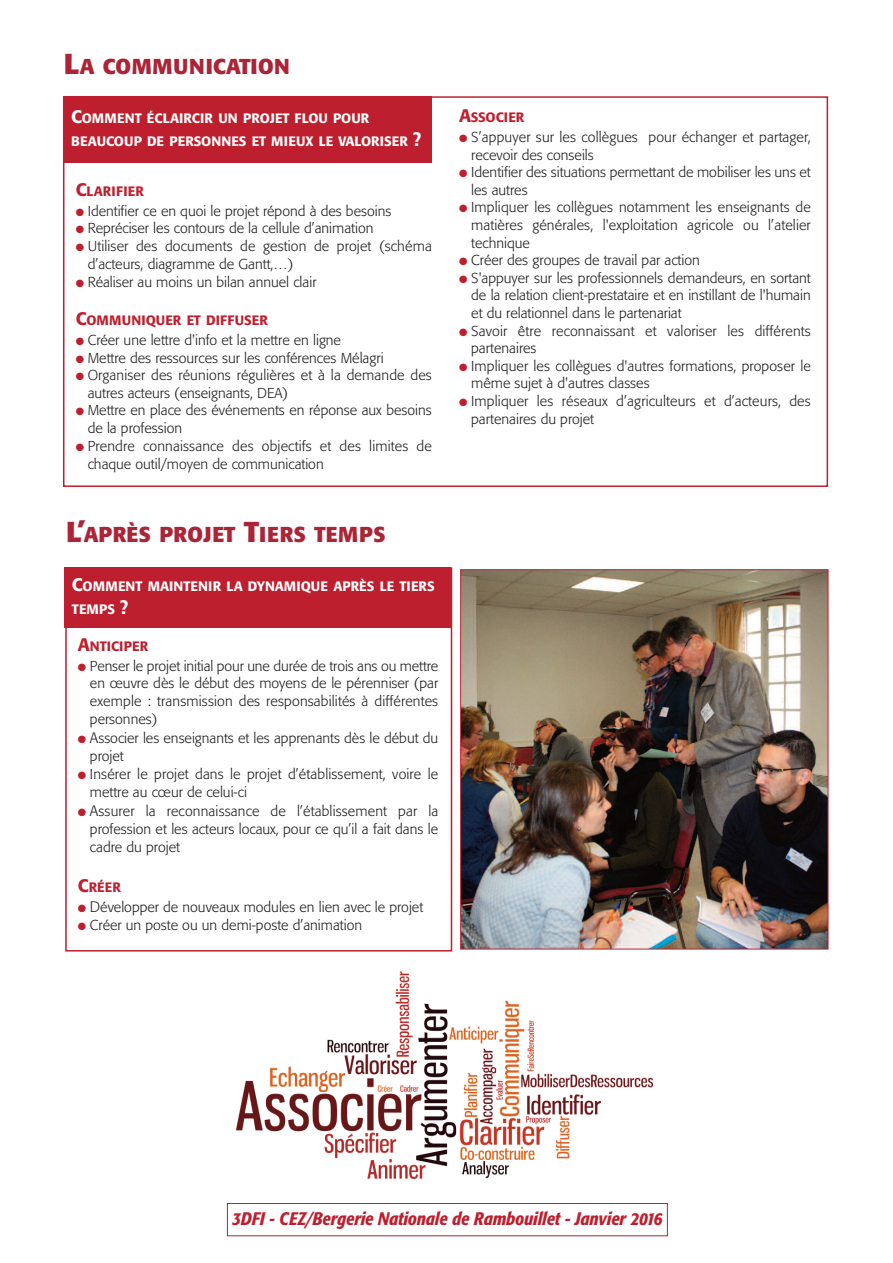
<style>
.page{position:relative;width:893px;height:1263px;background:#fff}
.page>*{position:absolute;margin:0;border:0;box-sizing:border-box;transform-origin:0 0}
.t1{font:700 21.3px "Formata";letter-spacing:.02em;color:#ab2537}
.t2{font:italic 500 condensed 18px "Formata";color:#be1f2e}
.t3{font:300 14.25px/17.5px "Formata";color:#231f20}
.t4{font:500 13.5px/22.6px "Formata";color:#fff}
.t5{font:500 13.5px "Formata";color:#be1f2e}
.t6{font:500 13.5px "Formata";letter-spacing:.02em;color:#be1f2e}
.s1{font-size:28.5px}
.s2{font-size:18px}
.s3{color:#be1f2e}
.s4{font-size:15px}
</style>
<div class="page">
<div style="left:64px;top:96px;width:368px;height:66px;background:#be1f2e"></div>
<div style="left:65px;top:567px;width:387px;height:384px;border:2px solid #be1f2e"></div>
<div style="left:64px;top:568px;width:387px;height:60px;background:#be1f2e"></div>
<img style="left:462px;top:571px;width:364px;height:376px">
<div style="left:460px;top:569px;width:368px;height:380px;border:1px solid #be1f2e"></div>
<img style="left:237px;top:971px;width:416px;height:208px">
<div style="left:227px;top:1203px;width:441px;height:33px;border:1px solid #ab2537"></div>
<h1 class="t1" style="left:64px;top:57px;width:227px"><span class="s1">L</span>A COMMUNICATION</h1>
<p class="t4" style="left:71px;top:108px;width:352px"><span class="s2">C</span>OMMENT ÉCLAIRCIR UN PROJET FLOU POUR<br>BEAUCOUP DE PERSONNES ET MIEUX LE VALORISER <span class="s2">?</span></p>
<p class="t5" style="left:459px;top:112px;width:67px"><span class="s2">A</span>SSOCIER</p>
<p class="t3" style="left:471px;top:129px;width:341px;text-indent:-12px"><span class="s3">●</span> S’appuyer sur les collègues pour échanger et partager, recevoir des conseils</p>
<p class="t3" style="left:471px;top:165px;width:341px;text-indent:-12px"><span class="s3">●</span> Identifier des situations permettant de mobiliser les uns et les autres</p>
<p class="t3" style="left:471px;top:200px;width:341px;text-align:justify;text-indent:-12px"><span class="s3">●</span> Impliquer les collègues notamment les enseignants de matières générales, l'exploitation agricole ou l’atelier technique</p>
<p class="t3" style="left:459px;top:253px;width:242px"><span class="s3">●</span> Créer des groupes de travail par action</p>
<p class="t3" style="left:471px;top:270px;width:341px;text-align:justify;text-indent:-12px"><span class="s3">●</span> S'appuyer sur les professionnels demandeurs, en sortant de la relation client-prestataire et en instillant de l'humain et du relationnel dans le partenariat</p>
<p class="t3" style="left:471px;top:323px;width:341px;text-indent:-12px"><span class="s3">●</span> Savoir être reconnaissant et valoriser les différents partenaires</p>
<p class="t3" style="left:471px;top:358px;width:341px;text-indent:-12px"><span class="s3">●</span> Impliquer les collègues d'autres formations, proposer le même sujet à d'autres classes</p>
<p class="t3" style="left:471px;top:393px;width:341px;line-height:18.1px;text-indent:-12px"><span class="s3">●</span> Impliquer les réseaux d’agriculteurs et d’acteurs, des partenaires du projet</p>
<p class="t6" style="left:76px;top:186px;width:70px"><span class="s2">C</span>LARIFIER</p>
<p class="t3" style="left:76px;top:203px;width:317px"><span class="s3">●</span> Identifier ce en quoi le projet répond à des besoins</p>
<p class="t3" style="left:76px;top:221px;width:299px"><span class="s3">●</span> Repréciser les contours de la cellule d’animation</p>
<p class="t3" style="left:88px;top:238px;width:346px;text-indent:-12px"><span class="s3">●</span> Utiliser des documents de gestion de projet (schéma d’acteurs, diagramme de Gantt,…)</p>
<p class="t3" style="left:76px;top:274px;width:242px"><span class="s3">●</span> Réaliser au moins un bilan annuel clair</p>
<p class="t5" style="left:76px;top:315px;width:194px"><span class="s2">C</span>OMMUNIQUER ET DIFFUSER</p>
<p class="t3" style="left:76px;top:332px;width:267px"><span class="s3">●</span> Créer une lettre d'info et la mettre en ligne</p>
<p class="t3" style="left:76px;top:350px;width:309px"><span class="s3">●</span> Mettre des ressources sur les conférences Mélagri</p>
<p class="t3" style="left:88px;top:367px;width:346px;text-indent:-12px"><span class="s3">●</span> Organiser des réunions régulières et à la demande des autres acteurs (enseignants, DEA)</p>
<p class="t3" style="left:88px;top:403px;width:346px;text-indent:-12px"><span class="s3">●</span> Mettre en place des événements en réponse aux besoins de la profession</p>
<p class="t3" style="left:88px;top:438px;width:346px;line-height:18.1px;text-indent:-12px"><span class="s3">●</span> Prendre connaissance des objectifs et des limites de chaque outil/moyen de communication</p>
<h1 class="t1" style="left:66px;top:525px;width:321px"><span class="s1">L’</span>APRÈS PROJET <span class="s1">T</span>IERS TEMPS</h1>
<p class="t4" style="left:72px;top:576px;width:364px"><span class="s2">C</span>OMMENT MAINTENIR LA DYNAMIQUE APRÈS LE TIERS<br>TEMPS <span class="s2">?</span></p>
<p class="t5" style="left:78px;top:641px;width:72px"><span class="s2">A</span>NTICIPER</p>
<p class="t3" style="left:90px;top:658px;width:350px;text-align:justify;text-indent:-12px"><span class="s3">●</span> Penser le projet initial pour une durée de trois ans ou mettre en œuvre dès le début des moyens de le pérenniser (par exemple : transmission des responsabilités à différentes personnes)</p>
<p class="t3" style="left:90px;top:730px;width:350px;line-height:18.5px;text-indent:-12px"><span class="s3">●</span> <span class="s4">A</span>ssocier les enseignants et les apprenants dès le début du projet</p>
<p class="t3" style="left:90px;top:766px;width:350px;line-height:18.1px;text-indent:-12px"><span class="s3">●</span> Insérer le projet dans le projet d’établissement, voire le mettre au cœur de celui-ci</p>
<p class="t3" style="left:90px;top:803px;width:350px;line-height:18px;text-align:justify;text-indent:-12px"><span class="s3">●</span> <span class="s4">A</span>ssurer la reconnaissance de l’établissement par la profession et les acteurs locaux, pour ce qu’il a fait dans le cadre du projet</p>
<p class="t5" style="left:78px;top:881px;width:44px"><span class="s2">C</span>RÉER</p>
<p class="t3" style="left:78px;top:899px;width:347px"><span class="s3">●</span> <span class="s4">D</span>évelopper de nouveaux modules en lien avec le projet</p>
<p class="t3" style="left:78px;top:917px;width:286px"><span class="s3">●</span> Créer un poste ou un demi-poste d’animation</p>
<p class="t2" style="left:232px;top:1211px;width:432px">3DFI - CEZ/Bergerie Nationale de Rambouillet - Janvier 2016</p>
</div>
